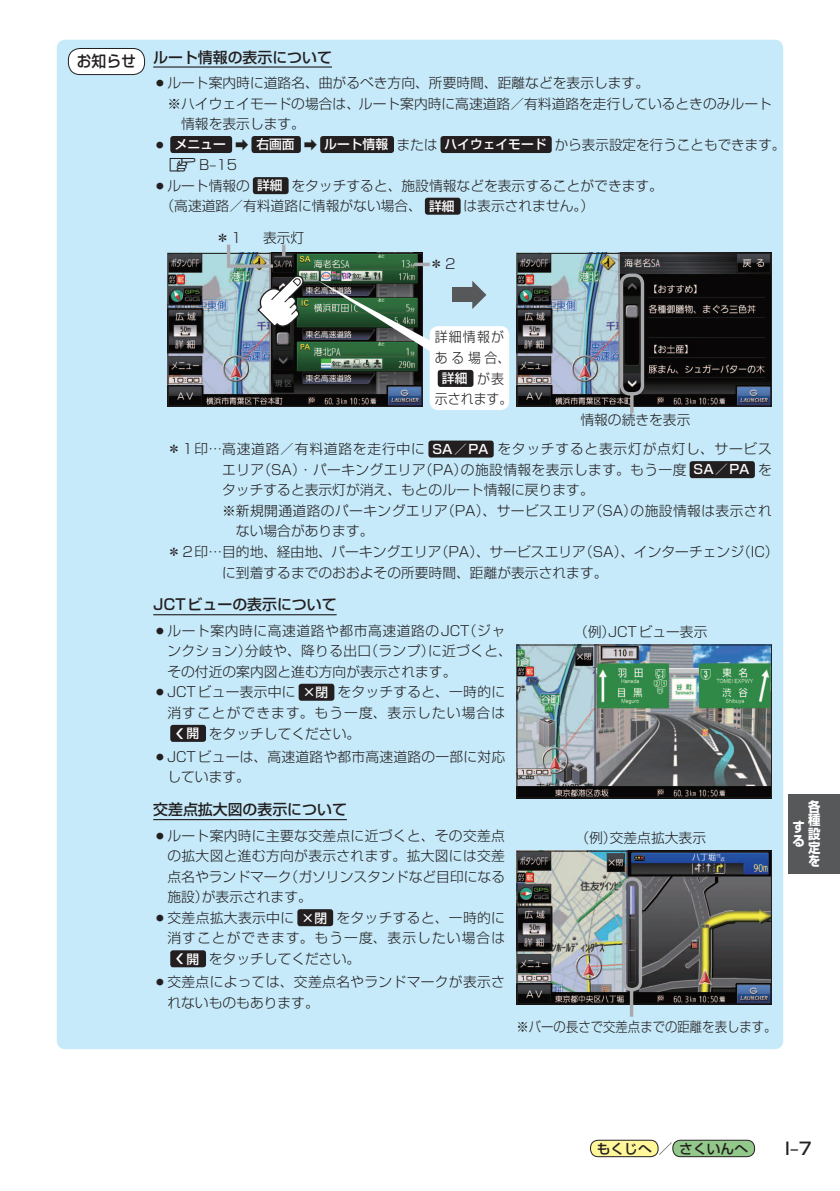
<style>
.page{position:relative;width:840px;height:1191px;background:#fff}
.page>*{position:absolute;margin:0;border:0;box-sizing:border-box;transform-origin:0 0}
.t1{font:500 17px "Shin Go Pro";color:#231f20}
.t2{font:500 14.8px "Shin Go Pro";color:#231f20}
.t3{font:300 13.8px/20.6px "Shin Go Pro";color:#231f20}
.t4{font:300 13.8px/20.6px "Shin Go Pro";letter-spacing:.025em;color:#231f20}
.t5{font:300 13.8px "Shin Go Pro";letter-spacing:.03em;color:#231f20}
.t6{font:300 13.8px "Shin Go Pro";letter-spacing:.075em;color:#231f20}
.t7{font:300 13.8px "Shin Go Pro";letter-spacing:.055em;color:#231f20}
.t8{font:300 13.8px "Shin Go Pro";letter-spacing:.02em;color:#231f20}
.t9{font:300 13.8px "Shin Go Pro";color:#231f20;scale:.9 1}
.t10{font:500 13.8px "Shin Go Pro";color:#231f20}
.t11{font:300 13.8px/20.6px "Shin Go Pro";letter-spacing:.085em;color:#231f20;scale:.94 1}
.t12{font:300 13.8px "Shin Go Pro";color:#231f20;scale:.94 1}
.t13{font:700 13.6px/13.6px "Shin Go Pro";color:#fff;text-align:justify;scale:.91 1}
.t14{font:500 12.8px "Shin Go Pro";color:#fff}
.s1{font-size:15.6px}
.s2{color:#231f20}
.s3{font-size:13.8px;color:#231f20}
.s4{font-weight:300;font-size:13.8px;color:#231f20}
.s5{font-family:"MC1";font-weight:400;font-size:13.4px}
.s6{font-weight:500;font-size:12.8px;color:#fff}
.s7{font-family:"Shin Go Pro De";font-weight:700;font-size:11.4px;color:#fff}
.s8{font-size:14.2px}
</style>
<div class="page">
<div style="left:788px;top:794px;width:51px;height:79px;background:#57585a"></div>
<div style="left:590px;top:1140px;width:67px;height:16px;background:#fff79a;border-radius:8px"></div>
<div style="left:590px;top:1140px;width:68px;height:17px;border:1px solid #231f20;border-radius:8px"></div>
<div style="left:672px;top:1140px;width:82px;height:16px;background:#92c889;border-radius:8px"></div>
<div style="left:672px;top:1140px;width:82px;height:17px;border:1px solid #231f20;border-radius:8px"></div>
<div style="left:57px;top:40px;width:725px;height:1009px;background:#c6eafa;border-radius:9px"></div>
<div style="left:68px;top:48px;width:76px;height:27px;background:#fff;border-radius:12px"></div>
<div style="left:68px;top:48px;width:77px;height:27px;border:1px solid #231f20;border-radius:12px"></div>
<hr style="left:153px;top:66px;width:179px;height:2px;background:#231f20">
<hr style="left:153px;top:614px;width:183px;height:1px;background:#231f20">
<hr style="left:153px;top:819px;width:194px;height:1px;background:#231f20">
<div style="left:170px;top:136px;width:62px;height:17px;background:#231f20;border-radius:3px"></div>
<div style="left:251px;top:136px;width:50px;height:17px;background:#231f20;border-radius:3px"></div>
<div style="left:320px;top:136px;width:74px;height:17px;background:#231f20;border-radius:3px"></div>
<div style="left:440px;top:136px;width:111px;height:17px;background:#231f20;border-radius:3px"></div>
<div style="left:253px;top:177px;width:35px;height:17px;background:#231f20;border-radius:3px"></div>
<div style="left:424px;top:198px;width:36px;height:17px;background:#231f20;border-radius:3px"></div>
<div style="left:429px;top:326px;width:80px;height:84px;background:#fff;border-radius:9px"></div>
<div style="left:437px;top:370px;width:36px;height:17px;background:#231f20;border-radius:3px"></div>
<img style="left:518px;top:255px;width:251px;height:150px">
<div style="left:516px;top:253px;width:255px;height:154px;border:1px solid #231f20"></div>
<svg style="left:629px;top:395px;width:4px;height:18px"></svg>
<div style="left:619px;top:273px;width:24px;height:122px;border:3px solid #a8a9ad;border-radius:9px"></div>
<div style="left:451px;top:288px;width:23px;height:14px;background:#57585a"></div>
<svg style="left:472px;top:281px;width:14px;height:28px"></svg>
<img style="left:169px;top:255px;width:251px;height:150px">
<div style="left:167px;top:253px;width:255px;height:154px;border:1px solid #231f20"></div>
<hr style="left:414px;top:263px;width:15px;height:3px;background:#a8a9ad">
<img style="left:317px;top:280px;width:117px;height:74px">
<img style="left:225px;top:244px;width:80px;height:85px">
<div style="left:428px;top:440px;width:65px;height:17px;background:#231f20;border-radius:3px"></div>
<div style="left:689px;top:461px;width:65px;height:17px;background:#231f20;border-radius:3px"></div>
<div style="left:298px;top:683px;width:36px;height:17px;background:#231f20;border-radius:3px"></div>
<div style="left:170px;top:725px;width:36px;height:17px;background:#231f20;border-radius:3px"></div>
<div style="left:297px;top:909px;width:36px;height:17px;background:#231f20;border-radius:3px"></div>
<div style="left:170px;top:950px;width:36px;height:17px;background:#231f20;border-radius:3px"></div>
<img style="left:518px;top:646px;width:251px;height:150px">
<div style="left:516px;top:644px;width:255px;height:154px;border:1px solid #231f20"></div>
<img style="left:518px;top:852px;width:251px;height:150px">
<div style="left:516px;top:850px;width:255px;height:154px;border:1px solid #231f20"></div>
<svg style="left:629px;top:991px;width:4px;height:25px"></svg>
<div style="left:622px;top:877px;width:19px;height:114px;border:3px solid #a8a9ad;border-radius:8px"></div>
<p class="t2" style="left:77px;top:45px;width:256px"><span class="s1">お知らせ</span> ルート情報の表示について</p>
<p class="t3" style="left:153px;top:71px;width:497px">○ルート案内時に道路名、曲がるべき方向、所要時間、距離などを表示します。</p>
<p class="t3" style="left:167px;top:91px;width:605px">※ハイウェイモードの場合は、ルート案内時に高速道路／有料道路を走行しているときのみルート</p>
<p class="t3" style="left:181px;top:112px;width:125px">情報を表示します。</p>
<p class="t14" style="left:153px;top:134px;width:633px"><span class="s2">○</span> メニュー <span class="s3">➡</span> 右画面 <span class="s3">➡</span> ルート情報 <span class="s4">または</span>ハイウェイモード <span class="s4">から表示設定を行うこともできます。</span></p>
<p class="t3" style="left:167px;top:153px;width:71px"><span class="s5">z</span>B–15</p>
<p class="t3" style="left:160px;top:174px;width:503px;text-indent:-7px">○ルート情報の<span class="s6">詳細</span> をタッチすると、施設情報などを表示することができます。（高速道路／有料道路に情報がない場合、<span class="s6">詳細</span> は表示されません。）</p>
<p class="t3" style="left:215px;top:226px;width:27px">＊1</p>
<p class="t3" style="left:263px;top:226px;width:43px">表示灯</p>
<p class="t3" style="left:429px;top:252px;width:27px">＊2</p>
<p class="t11" style="left:434px;top:325px;width:82px">詳細情報がある場合、</p>
<p class="t14" style="left:441px;top:368px;width:63px">詳細 <span class="s4">が表</span></p>
<p class="t12" style="left:434px;top:387px;width:84px">示されます。</p>
<p class="t3" style="left:580px;top:408px;width:111px">情報の続きを表示</p>
<p class="t7" style="left:153px;top:437px;width:620px">　＊1印…高速道路／有料道路を走行中に <span class="s6">SA／PA</span> をタッチすると表示灯が点灯し、サービス</p>
<p class="t5" style="left:222px;top:458px;width:551px">エリア（SA）・パーキングエリア（PA）の施設情報を表示します。もう一度 <span class="s6">SA／PA</span> を</p>
<p class="t3" style="left:222px;top:478px;width:373px">タッチすると表示灯が消え、もとのルート情報に戻ります。</p>
<p class="t5" style="left:222px;top:499px;width:551px">※新規開通道路のパーキングエリア（PA）、サービスエリア（SA）の施設情報は表示され</p>
<p class="t3" style="left:236px;top:519px;width:139px">ない場合があります。</p>
<p class="t3" style="left:153px;top:540px;width:626px">　＊2印…目的地、経由地、パーキングエリア（PA）、サービスエリア（SA）、インターチェンジ（IC）</p>
<p class="t3" style="left:222px;top:560px;width:386px">に到着するまでのおおよその所要時間、距離が表示されます。</p>
<p class="t2" style="left:153px;top:592px;width:185px">JCTビューの表示について</p>
<p class="t4" style="left:167px;top:618px;width:346px;text-indent:-14px">○ルート案内時に高速道路や都市高速道路のJCT（ジャンクション）分岐や、降りる出口（ランプ）に近づくと、その付近の案内図と進む方向が表示されます。</p>
<p class="t8" style="left:153px;top:681px;width:353px">○JCTビュー表示中に <span class="s6">×閉</span> をタッチすると、一時的に</p>
<p class="t6" style="left:167px;top:701px;width:339px">消すことができます。もう一度、表示したい場合は</p>
<p class="t3" style="left:175px;top:721px;width:186px"><span class="s7">〈</span><span class="s6">開</span> をタッチしてください。</p>
<p class="t3" style="left:167px;top:744px;width:339px;text-indent:-14px">○JCTビューは、高速道路や都市高速道路の一部に対応しています。</p>
<p class="t2" style="left:153px;top:797px;width:195px">交差点拡大図の表示について</p>
<p class="t3" style="left:167px;top:823px;width:339px;text-align:justify;text-indent:-14px">○ルート案内時に主要な交差点に近づくと、その交差点の拡大図と進む方向が表示されます。拡大図には交差点名やランドマーク（ガソリンスタンドなど目印になる施設）が表示されます。</p>
<p class="t4" style="left:153px;top:905px;width:353px">○交差点拡大表示中に <span class="s6">×閉</span> をタッチすると、一時的に</p>
<p class="t6" style="left:167px;top:926px;width:339px">消すことができます。もう一度、表示したい場合は</p>
<p class="t3" style="left:175px;top:946px;width:186px"><span class="s7">〈</span><span class="s6">開</span> をタッチしてください。</p>
<p class="t4" style="left:167px;top:970px;width:339px;text-indent:-14px">○交差点によっては、交差点名やランドマークが表示されないものもあります。</p>
<p class="t3" style="left:573px;top:619px;width:135px">（例）JCTビュー表示</p>
<p class="t3" style="left:575px;top:825px;width:132px">（例）交差点拡大表示</p>
<p class="t9" style="left:516px;top:1015px;width:290px">※バーの長さで交差点までの距離を表します。</p>
<p class="t13" style="left:807px;top:798px;width:15px">各種設定を</p>
<p class="t13" style="left:792px;top:818px;width:14px">する</p>
<p class="t10" style="left:596px;top:1137px;width:153px">もくじへ<span class="s8">／</span>さくいんへ</p>
<p class="t1" style="left:784px;top:1134px;width:28px">I–7</p>
</div>
